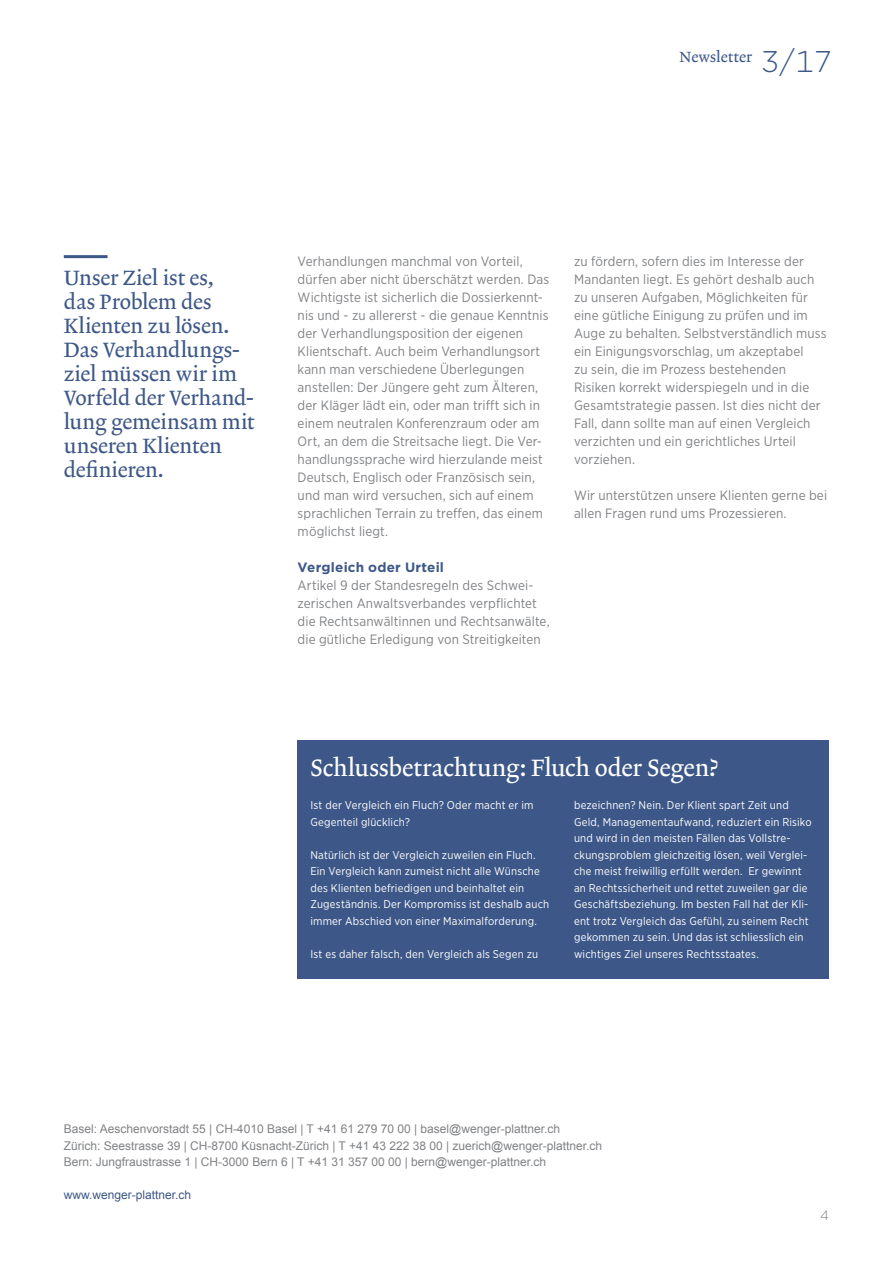
<style>
.page{position:relative;width:893px;height:1263px;background:#fff}
.page>*{position:absolute;margin:0;border:0;box-sizing:border-box;transform-origin:0 0}
.t1{font:300 30px "Gotham";color:#3d5888}
.t2{font:24px "Lexicon No 2 Roman A";letter-spacing:-.005em;color:#fff}
.t3{font:21px/24px "Lexicon No 2 Roman A";letter-spacing:-.005em;color:#3d5888}
.t4{font:15px "Lexicon No 2 Roman A";color:#3d5888}
.t5{font:13.5px/18px "Gotham Narrow";letter-spacing:.01em;color:#808285}
.t6{font:700 13.5px "Gotham";letter-spacing:.015em;color:#3d5888}
.t7{font:300 13.5px "Gotham";color:#808285}
.t8{font:12px/16.5px "Arial";color:#808285}
.t9{font:12px "Arial";color:#3d5888}
.t10{font:11.25px/16.5px "Gotham Narrow";letter-spacing:.015em;color:#fff}
</style>
<div class="page">
<div style="left:298px;top:740px;width:531px;height:238px;background:#3d5888"></div>
<hr style="left:64px;top:255px;width:44px;height:3px;background:#3d5888">
<p class="t4" style="left:679px;top:48px;width:74px">Newsletter</p>
<h1 class="t1" style="left:761px;top:43px;width:72px">3/17</h1>
<h3 class="t3" style="left:64px;top:267px;width:192px">Unser Ziel ist es,<br>das Problem des<br>Klienten zu lösen.<br>Das Verhandlungs&shy;ziel müssen wir im<br>Vorfeld der Verhand&shy;lung gemeinsam mit unseren Klienten definieren.</h3>
<p class="t5" style="left:298px;top:252px;width:253px">Verhandlungen manchmal von Vorteil, dürfen aber nicht überschätzt werden. Das Wichtigste ist sicherlich die Dossierkennt&shy;nis und - zu allererst - die genaue Kenntnis der Verhandlungsposition der eigenen Klientschaft. Auch beim Verhandlungsort kann man verschiedene Überlegungen anstellen: Der Jüngere geht zum Älteren, der Kläger lädt ein, oder man trifft sich in einem neutralen Konferenzraum oder am Ort, an dem die Streitsache liegt. Die Ver&shy;handlungssprache wird hierzulande meist Deutsch, Englisch oder Französisch sein, und man wird versuchen, sich auf einem sprachlichen Terrain zu treffen, das einem möglichst liegt.</p>
<p class="t6" style="left:298px;top:558px;width:148px">Vergleich oder Urteil</p>
<p class="t5" style="left:298px;top:576px;width:254px">Artikel 9 der Standesregeln des Schwei&shy;zerischen Anwaltsverbandes verpflichtet die Rechtsanwältinnen und Rechtsanwälte, die gütliche Erledigung von Streitigkeiten</p>
<p class="t5" style="left:574px;top:252px;width:254px">zu fördern, sofern dies im Interesse der Mandanten liegt. Es gehört deshalb auch zu unseren Aufgaben, Möglichkeiten für eine gütliche Einigung zu prüfen und im Auge zu behalten. Selbstverständlich muss ein Einigungsvorschlag, um akzeptabel<br>zu sein, die im Prozess bestehenden Risiken korrekt widerspiegeln und in die Gesamtstrategie passen. Ist dies nicht der Fall, dann sollte man auf einen Vergleich verzichten und ein gerichtliches Urteil vorziehen.</p>
<p class="t5" style="left:574px;top:486px;width:255px">Wir unterstützen unsere Klienten gerne bei allen Fragen rund ums Prozessieren.</p>
<h2 class="t2" style="left:310px;top:753px;width:410px">Schlussbetrachtung: Fluch oder Segen?</h2>
<p class="t10" style="left:310px;top:797px;width:225px">Ist der Vergleich ein Fluch? Oder macht er im<br>Gegenteil glücklich?</p>
<p class="t10" style="left:310px;top:846px;width:240px">Natürlich ist der Vergleich zuweilen ein Fluch.<br>Ein Vergleich kann zumeist nicht alle Wünsche des Klienten befriedigen und beinhaltet ein Zugeständnis. Der Kompromiss ist deshalb auch immer Abschied von einer Maximalforderung.</p>
<p class="t10" style="left:310px;top:945px;width:229px">Ist es daher falsch, den Vergleich als Segen zu</p>
<p class="t10" style="left:574px;top:797px;width:239px">bezeichnen? Nein. Der Klient spart Zeit und Geld, Managementaufwand, reduziert ein Risiko und wird in den meisten Fällen das Vollstre&shy;ckungsproblem gleichzeitig lösen, weil Verglei&shy;che meist freiwillig erfüllt werden. Er gewinnt an Rechtssicherheit und rettet zuweilen gar die Geschäftsbeziehung. Im besten Fall hat der Kli&shy;ent trotz Vergleich das Gefühl, zu seinem Recht gekommen zu sein. Und das ist schliesslich ein wichtiges Ziel unseres Rechtsstaates.</p>
<p class="t8" style="left:64px;top:1121px;width:540px">Basel: Aeschenvorstadt 55 | CH-4010 Basel | T +41 61 279 70 00 | basel@wenger-plattner.ch<br>Zürich: Seestrasse 39 | CH-8700 Küsnacht-Zürich | T +41 43 222 38 00 | zuerich@wenger-plattner.ch<br>Bern: Jungfraustrasse 1 | CH-3000 Bern 6 | T +41 31 357 00 00 | bern@wenger-plattner.ch</p>
<p class="t9" style="left:64px;top:1187px;width:129px">www.wenger-plattner.ch</p>
<p class="t7" style="left:820px;top:1207px;width:10px">4</p>
</div>
